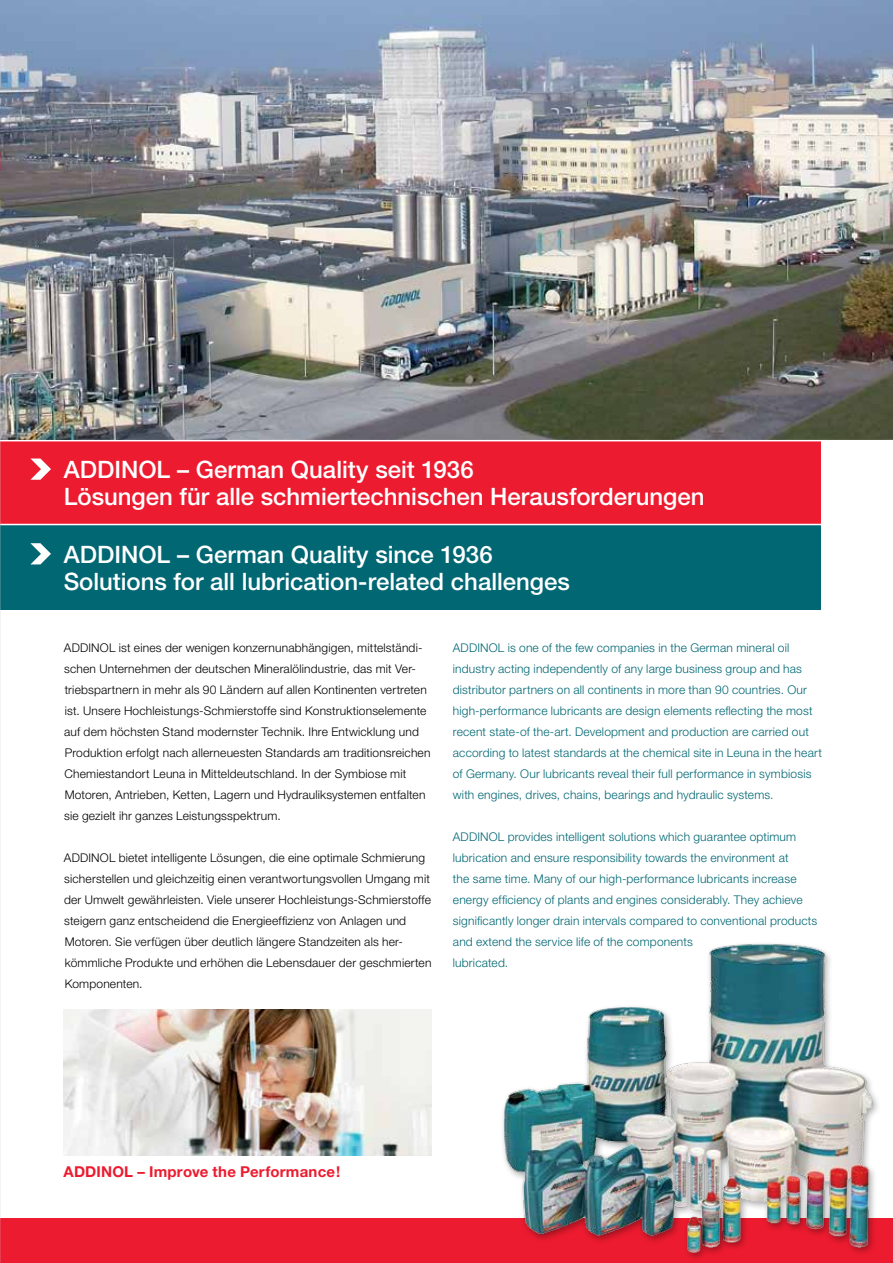
<style>
.page{position:relative;width:893px;height:1263px;background:#fff}
.page>*{position:absolute;margin:0;border:0;box-sizing:border-box;transform-origin:0 0}
.t1{font:500 24px/27px "Helvetica Neue";color:#fff}
.t2{font:700 15px "Helvetica Neue";letter-spacing:.015em;color:#ed1b2f}
.t3{font:300 12px/21px "Helvetica Neue";letter-spacing:.015em;color:#000}
.t4{font:300 12px/21px "Helvetica Neue";letter-spacing:.015em;color:#006773}
</style>
<div class="page">
<img style="left:1px;top:0;width:892px;height:440px">
<img style="left:64px;top:1009px;width:368px;height:147px">
<div style="left:0;top:525px;width:821px;height:84px;background:#006773"></div>
<svg style="left:30px;top:543px;width:21px;height:21px"></svg>
<div style="left:0;top:441px;width:821px;height:84px;background:#ed1b2f"></div>
<svg style="left:30px;top:458px;width:21px;height:22px"></svg>
<hr style="left:0;top:524px;width:826px;height:1px;background:#fff">
<div style="left:0;top:1219px;width:893px;height:44px;background:#ed1b2f"></div>
<svg style="left:0;top:0;width:1px;height:959px"></svg>
<img style="left:0;top:277px;width:1px;height:986px">
<div style="left:500px;top:940px;width:381px;height:322px;background:#000;opacity:.35"></div>
<img style="left:502px;top:941px;width:372px;height:313px">
<h1 class="t1" style="left:64px;top:456px;width:642px">ADDINOL – German Quality seit 1936<br>Lösungen für alle schmiertechnischen Herausforderungen</h1>
<h1 class="t1" style="left:64px;top:540px;width:508px">ADDINOL – German Quality since 1936<br>Solutions for all lubrication-related challenges</h1>
<p class="t3" style="left:64px;top:637px;width:368px">ADDINOL ist eines der wenigen konzernunabhängigen, mittelständi&shy;schen Unternehmen der deutschen Mineralölindustrie, das mit Ver&shy;triebspartnern in mehr als 90 Ländern auf allen Kontinenten vertreten ist. Unsere Hochleistungs-Schmierstoffe sind Konstruktionselemente auf dem höchsten Stand modernster Technik. Ihre Entwicklung und Produktion erfolgt nach allerneuesten Standards am traditionsreichen Chemiestandort Leuna in Mitteldeutschland. In der Symbiose mit Motoren, Antrieben, Ketten, Lagern und Hydrauliksystemen entfalten sie gezielt ihr ganzes Leistungsspektrum.</p>
<p class="t3" style="left:64px;top:847px;width:369px">ADDINOL bietet intelligente Lösungen, die eine optimale Schmierung sicherstellen und gleichzeitig einen verantwortungsvollen Umgang mit der Umwelt gewährleisten. Viele unserer Hochleistungs-Schmierstoffe steigern ganz entscheidend die Energieeffizienz von Anlagen und Motoren. Sie verfügen über deutlich längere Standzeiten als her&shy;kömmliche Produkte und erhöhen die Lebensdauer der geschmierten Komponenten.</p>
<p class="t4" style="left:453px;top:637px;width:371px">ADDINOL is one of the few companies in the German mineral oil industry acting independently of any large business group and has distributor partners on all continents in more than 90 countries. Our high-performance lubricants are design elements reflecting the most recent state-of the-art. Development and production are carried out according to latest standards at the chemical site in Leuna in the heart of Germany. Our lubricants reveal their full performance in symbiosis with engines, drives, chains, bearings and hydraulic systems.</p>
<p class="t4" style="left:453px;top:826px;width:366px">ADDINOL provides intelligent solutions which guarantee optimum lubrication and ensure responsibility towards the environment at<br>the same time. Many of our high-performance lubricants increase energy efficiency of plants and engines considerably. They achieve significantly longer drain intervals compared to conventional products and extend the service life of the components<br>lubricated.</p>
<p class="t2" style="left:64px;top:1162px;width:278px">ADDINOL – Improve the Performance!</p>
</div>
